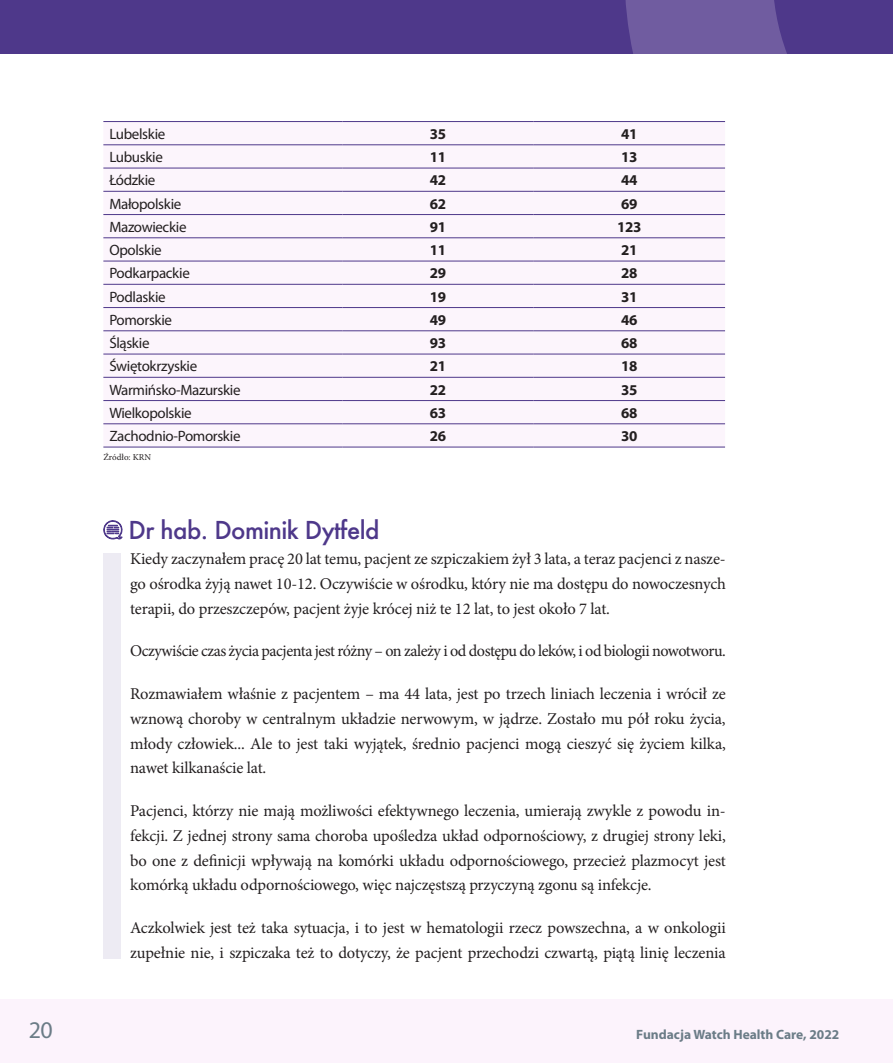
<style>
.page{position:relative;width:893px;height:1063px;background:#fff}
.page>*{position:absolute;margin:0;border:0;box-sizing:border-box;transform-origin:0 0}
._2b_Komentarz{font:500 24px "Futura";letter-spacing:-.025em;color:#4e388a}
.t1{font:24px "Myriad Pro";color:#6b7c87}
.Komentarz{font:16.5px/24.8px "Minion Pro";letter-spacing:-.01em;color:#231f20;text-align:justify}
.Komentarz-2{font:16.5px "Minion Pro";letter-spacing:-.03em;color:#231f20}
._6_Tabela{font:15px "Myriad Pro";letter-spacing:-.025em;color:#231f20}
._6_Tabela-2{font:700 15px "Myriad Pro";letter-spacing:-.025em;color:#231f20}
.t2{font:700 13.5px "Myriad Pro";color:#6b7c87}
._6_Footnotes{font:9px "Minion Pro";color:#231f20}
</style>
<div class="page">
<div style="left:0;top:0;width:893px;height:54px;background:#4e388a"></div>
<div style="left:0;top:999px;width:893px;height:64px;background:#fcf3fc"></div>
<svg style="left:625px;top:0;width:162px;height:54px;background:#6d599e"></svg>
<div style="left:103px;top:122px;width:622px;height:325px;background:#fcf5fc"></div>
<hr style="left:103px;top:121px;width:239px;height:1px;background:#4e388a">
<hr style="left:342px;top:121px;width:192px;height:1px;background:#4e388a">
<hr style="left:534px;top:121px;width:191px;height:1px;background:#4e388a">
<hr style="left:103px;top:144px;width:239px;height:1px;background:#4e388a">
<hr style="left:342px;top:144px;width:192px;height:1px;background:#4e388a">
<hr style="left:534px;top:144px;width:191px;height:1px;background:#4e388a">
<hr style="left:103px;top:168px;width:239px;height:1px;background:#4e388a">
<hr style="left:342px;top:168px;width:192px;height:1px;background:#4e388a">
<hr style="left:534px;top:168px;width:191px;height:1px;background:#4e388a">
<hr style="left:103px;top:191px;width:239px;height:1px;background:#4e388a">
<hr style="left:342px;top:191px;width:192px;height:1px;background:#4e388a">
<hr style="left:534px;top:191px;width:191px;height:1px;background:#4e388a">
<hr style="left:103px;top:214px;width:239px;height:1px;background:#4e388a">
<hr style="left:342px;top:214px;width:192px;height:1px;background:#4e388a">
<hr style="left:534px;top:214px;width:191px;height:1px;background:#4e388a">
<hr style="left:103px;top:237px;width:239px;height:1px;background:#4e388a">
<hr style="left:342px;top:237px;width:192px;height:1px;background:#4e388a">
<hr style="left:534px;top:237px;width:191px;height:1px;background:#4e388a">
<hr style="left:103px;top:261px;width:239px;height:1px;background:#4e388a">
<hr style="left:342px;top:261px;width:192px;height:1px;background:#4e388a">
<hr style="left:534px;top:261px;width:191px;height:1px;background:#4e388a">
<hr style="left:103px;top:284px;width:239px;height:1px;background:#4e388a">
<hr style="left:342px;top:284px;width:192px;height:1px;background:#4e388a">
<hr style="left:534px;top:284px;width:191px;height:1px;background:#4e388a">
<hr style="left:103px;top:307px;width:239px;height:1px;background:#4e388a">
<hr style="left:342px;top:307px;width:192px;height:1px;background:#4e388a">
<hr style="left:534px;top:307px;width:191px;height:1px;background:#4e388a">
<hr style="left:103px;top:330px;width:239px;height:1px;background:#4e388a">
<hr style="left:342px;top:330px;width:192px;height:1px;background:#4e388a">
<hr style="left:534px;top:330px;width:191px;height:1px;background:#4e388a">
<hr style="left:103px;top:354px;width:239px;height:1px;background:#4e388a">
<hr style="left:342px;top:354px;width:192px;height:1px;background:#4e388a">
<hr style="left:534px;top:354px;width:191px;height:1px;background:#4e388a">
<hr style="left:103px;top:377px;width:239px;height:1px;background:#4e388a">
<hr style="left:342px;top:377px;width:192px;height:1px;background:#4e388a">
<hr style="left:534px;top:377px;width:191px;height:1px;background:#4e388a">
<hr style="left:103px;top:400px;width:239px;height:1px;background:#4e388a">
<hr style="left:342px;top:400px;width:192px;height:1px;background:#4e388a">
<hr style="left:534px;top:400px;width:191px;height:1px;background:#4e388a">
<hr style="left:103px;top:423px;width:239px;height:1px;background:#4e388a">
<hr style="left:342px;top:423px;width:192px;height:1px;background:#4e388a">
<hr style="left:534px;top:423px;width:191px;height:1px;background:#4e388a">
<hr style="left:103px;top:447px;width:239px;height:1px;background:#4e388a">
<hr style="left:342px;top:447px;width:192px;height:1px;background:#4e388a">
<hr style="left:534px;top:447px;width:191px;height:1px;background:#4e388a">
<svg style="left:103px;top:520px;width:20px;height:20px"></svg>
<div style="left:103px;top:554px;width:18px;height:405px;background:#edebf3"></div>
<p class="_6_Tabela" style="left:109px;top:125px;width:57px">Lubelskie</p>
<p class="_6_Tabela-2" style="left:430px;top:124px;width:18px">35</p>
<p class="_6_Tabela-2" style="left:621px;top:124px;width:18px">41</p>
<p class="_6_Tabela" style="left:109px;top:148px;width:55px">Lubuskie</p>
<p class="_6_Tabela-2" style="left:430px;top:147px;width:18px">11</p>
<p class="_6_Tabela-2" style="left:621px;top:147px;width:18px">13</p>
<p class="_6_Tabela" style="left:109px;top:171px;width:48px">Łódzkie</p>
<p class="_6_Tabela-2" style="left:430px;top:170px;width:18px">42</p>
<p class="_6_Tabela-2" style="left:621px;top:170px;width:18px">44</p>
<p class="_6_Tabela" style="left:109px;top:194px;width:74px">Małopolskie</p>
<p class="_6_Tabela-2" style="left:430px;top:194px;width:18px">62</p>
<p class="_6_Tabela-2" style="left:621px;top:194px;width:18px">69</p>
<p class="_6_Tabela" style="left:109px;top:218px;width:79px">Mazowieckie</p>
<p class="_6_Tabela-2" style="left:430px;top:217px;width:18px">91</p>
<p class="_6_Tabela-2" style="left:617px;top:217px;width:26px">123</p>
<p class="_6_Tabela" style="left:109px;top:241px;width:54px">Opolskie</p>
<p class="_6_Tabela-2" style="left:430px;top:240px;width:18px">11</p>
<p class="_6_Tabela-2" style="left:621px;top:240px;width:18px">21</p>
<p class="_6_Tabela" style="left:109px;top:264px;width:82px">Podkarpackie</p>
<p class="_6_Tabela-2" style="left:430px;top:263px;width:18px">29</p>
<p class="_6_Tabela-2" style="left:621px;top:263px;width:18px">28</p>
<p class="_6_Tabela" style="left:109px;top:287px;width:58px">Podlaskie</p>
<p class="_6_Tabela-2" style="left:430px;top:287px;width:18px">19</p>
<p class="_6_Tabela-2" style="left:621px;top:287px;width:18px">31</p>
<p class="_6_Tabela" style="left:109px;top:311px;width:64px">Pomorskie</p>
<p class="_6_Tabela-2" style="left:430px;top:310px;width:18px">49</p>
<p class="_6_Tabela-2" style="left:621px;top:310px;width:18px">46</p>
<p class="_6_Tabela" style="left:109px;top:334px;width:42px">Śląskie</p>
<p class="_6_Tabela-2" style="left:430px;top:333px;width:18px">93</p>
<p class="_6_Tabela-2" style="left:621px;top:333px;width:18px">68</p>
<p class="_6_Tabela" style="left:109px;top:357px;width:89px">Świętokrzyskie</p>
<p class="_6_Tabela-2" style="left:430px;top:356px;width:18px">21</p>
<p class="_6_Tabela-2" style="left:621px;top:356px;width:18px">18</p>
<p class="_6_Tabela" style="left:109px;top:380px;width:133px">Warmińsko-Mazurskie</p>
<p class="_6_Tabela-2" style="left:430px;top:380px;width:18px">22</p>
<p class="_6_Tabela-2" style="left:621px;top:380px;width:18px">35</p>
<p class="_6_Tabela" style="left:109px;top:404px;width:84px">Wielkopolskie</p>
<p class="_6_Tabela-2" style="left:430px;top:403px;width:18px">63</p>
<p class="_6_Tabela-2" style="left:621px;top:403px;width:18px">68</p>
<p class="_6_Tabela" style="left:109px;top:427px;width:133px">Zachodnio-Pomorskie</p>
<p class="_6_Tabela-2" style="left:430px;top:426px;width:18px">26</p>
<p class="_6_Tabela-2" style="left:621px;top:426px;width:18px">30</p>
<p class="_6_Footnotes" style="left:103px;top:451px;width:49px">Źródło: KRN</p>
<p class="_2b_Komentarz" style="left:129px;top:514px;width:252px">Dr hab. Dominik Dytfeld</p>
<p class="Komentarz" style="left:130px;top:547px;width:597px">Kiedy zaczynałem pracę 20 lat temu, pacjent ze szpiczakiem żył 3 lata, a teraz pacjenci z nasze&shy;go ośrodka żyją nawet 10-12. Oczywiście w ośrodku, który nie ma dostępu do nowoczesnych terapii, do przeszczepów, pacjent żyje krócej niż te 12 lat, to jest około 7 lat.</p>
<p class="Komentarz-2" style="left:130px;top:640px;width:597px">Oczywiście czas życia pacjenta jest różny – on zależy i od dostępu do leków, i od biologii nowotworu.</p>
<p class="Komentarz" style="left:130px;top:682px;width:597px">Rozmawiałem właśnie z pacjentem – ma 44 lata, jest po trzech liniach leczenia i wrócił ze wznową choroby w centralnym układzie nerwowym, w jądrze. Zostało mu pół roku życia, młody człowiek... Ale to jest taki wyjątek, średnio pacjenci mogą cieszyć się życiem kilka, nawet kilkanaście lat.</p>
<p class="Komentarz" style="left:130px;top:799px;width:597px">Pacjenci, którzy nie mają możliwości efektywnego leczenia, umierają zwykle z powodu in&shy;fekcji. Z jednej strony sama choroba upośledza układ odpornościowy, z drugiej strony leki, bo one z definicji wpływają na komórki układu odpornościowego, przecież plazmocyt jest komórką układu odpornościowego, więc najczęstszą przyczyną zgonu są infekcje.</p>
<p class="Komentarz" style="left:130px;top:916px;width:597px">Aczkolwiek jest też taka sytuacja, i to jest w hematologii rzecz powszechna, a w onkologii zupełnie nie, i szpiczaka też to dotyczy, że pacjent przechodzi czwartą, piątą linię leczenia</p>
<h1 class="t1" style="left:30px;top:1016px;width:25px">20</h1>
<p class="t2" style="left:636px;top:1026px;width:205px">Fundacja Watch Health Care, 2022</p>
</div>
